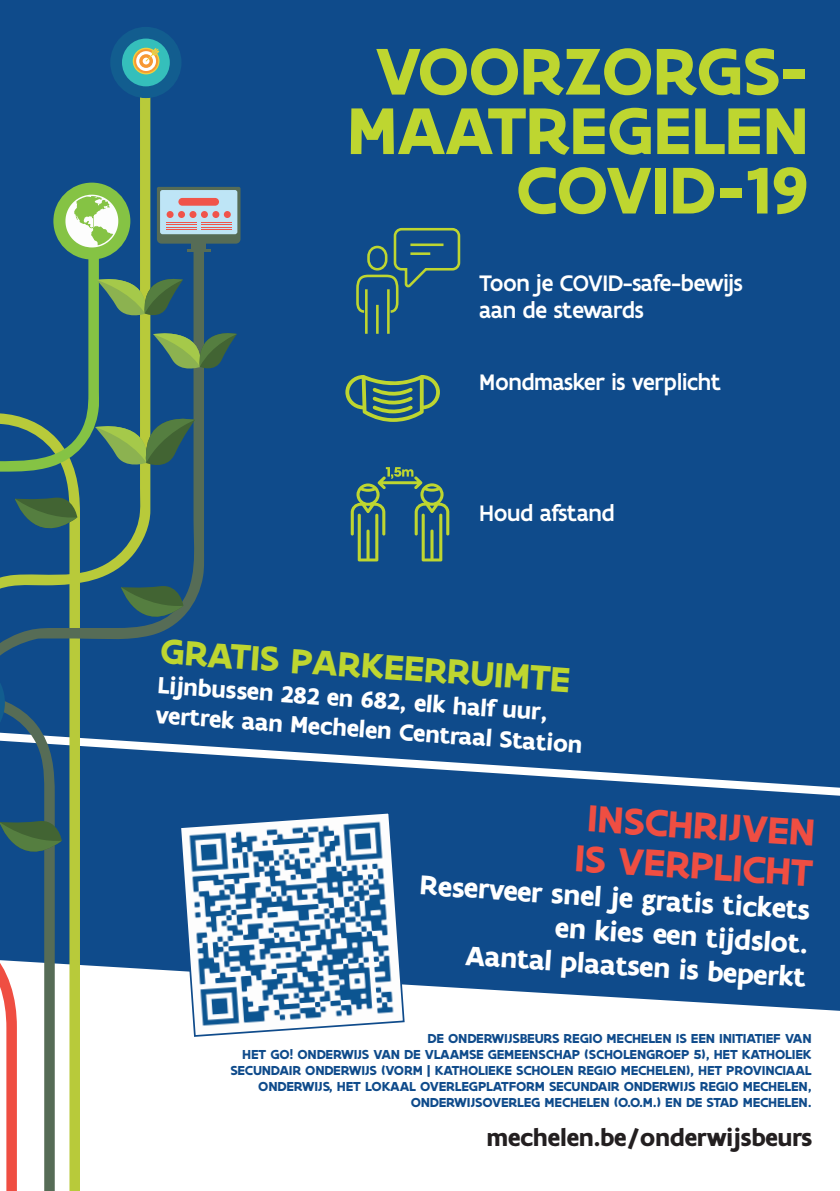
<style>
.page{position:relative;width:840px;height:1191px;background:#fff}
.page>*{position:absolute;margin:0;border:0;box-sizing:border-box;transform-origin:0 0}
.t1{font:700 70.8px/59.4px "Flanders Art Sans";letter-spacing:-.015em;color:#bed630;text-align:right}
.t2{font:700 40.4px/40.4px "Flanders Art Sans";color:#ef4e42}
.t3{font:700 37.6px "Flanders Art Sans";color:#bed630}
.t4{font:700 29.2px/33.6px "Flanders Art Sans";color:#fff;text-align:right}
.t5{font:700 25.6px "Flanders Art Sans";letter-spacing:-.02em;color:#231f20}
.t6{font:700 25px/29.8px "Flanders Art Sans";color:#fff}
.t7{font:500 24.2px/26.6px "Flanders Art Sans";letter-spacing:-.02em;color:#fff}
.t8{font:700 14px/16px "Flanders Art Sans";letter-spacing:-.015em;color:#0f4b8b;text-align:right}
</style>
<div class="page">
<div style="left:0;top:0;width:839px;height:1010px;background:#0f4b8b"></div>
<svg style="left:204px;top:727px;width:635px;height:75px;background:#285e97"></svg>
<div style="left:0;top:78px;width:150px;height:127px;background:#0f4b8b"></div>
<svg style="left:0;top:205px;width:204px;height:986px;fill:#0f4b8b"></svg>
<svg style="left:97px;top:270px;width:140px;height:103px;background:#396a6f"></svg>
<svg style="left:95px;top:408px;width:100px;height:63px;background:#427266"></svg>
<svg style="left:121px;top:584px;width:62px;height:54px;background:#36605e"></svg>
<div style="left:110px;top:27px;width:71px;height:71px;background:#125d8f;border-radius:50%"></div>
<div style="left:122px;top:39px;width:48px;height:47px;background:#35bfbb;border-radius:50%"></div>
<svg style="left:133px;top:48px;width:26px;height:26px"></svg>
<svg style="left:146px;top:49px;width:12px;height:12px"></svg>
<div style="left:53px;top:183px;width:77px;height:76px;background:#85c344;border-radius:50%"></div>
<svg style="left:65px;top:195px;width:53px;height:52px"></svg>
<svg style="left:0;top:495px;width:77px;height:696px"></svg>
<svg style="left:157px;top:187px;width:83px;height:57px"></svg>
<div style="left:160px;top:190px;width:77px;height:44px;background:#bee5f6;border-radius:2px"></div>
<div style="left:191px;top:244px;width:15px;height:6px;background:#566c56"></div>
<hr style="left:187px;top:250px;width:23px;height:2px;background:#566c56">
<div style="left:178px;top:198px;width:41px;height:8px;background:#f0544a;border-radius:4px"></div>
<hr style="left:201px;top:229px;width:30px;height:1px;background:#f0544a">
<hr style="left:201px;top:227px;width:30px;height:1px;background:#f0544a">
<hr style="left:201px;top:224px;width:30px;height:1px;background:#f0544a">
<hr style="left:201px;top:222px;width:30px;height:1px;background:#f0544a">
<hr style="left:166px;top:229px;width:31px;height:1px;background:#f0544a">
<hr style="left:166px;top:227px;width:31px;height:1px;background:#f0544a">
<hr style="left:166px;top:224px;width:31px;height:1px;background:#f0544a">
<hr style="left:166px;top:222px;width:31px;height:1px;background:#f0544a">
<div style="left:224px;top:211px;width:7px;height:7px;background:#f0544a;border-radius:50%"></div>
<div style="left:212px;top:211px;width:7px;height:7px;background:#f0544a;border-radius:50%"></div>
<div style="left:201px;top:211px;width:7px;height:7px;background:#f0544a;border-radius:50%"></div>
<div style="left:189px;top:211px;width:7px;height:7px;background:#f0544a;border-radius:50%"></div>
<div style="left:178px;top:211px;width:7px;height:7px;background:#f0544a;border-radius:50%"></div>
<div style="left:166px;top:211px;width:7px;height:7px;background:#f0544a;border-radius:50%"></div>
<svg style="left:178px;top:811px;width:227px;height:226px"></svg>
<svg style="left:345px;top:375px;width:94px;height:47px;background:#4a7a6b"></svg>
<svg style="left:355px;top:227px;width:106px;height:109px;background:#255c7f"></svg>
<svg style="left:350px;top:467px;width:99px;height:94px;background:#376b75"></svg>
<h1 class="t1" style="left:346px;top:43px;width:464px">VOORZORGS-<br>MAATREGELEN<br>COVID-19</h1>
<h3 class="t7" style="left:479px;top:270px;width:265px">Toon je COVID-safe-bewijs aan de stewards</h3>
<h3 class="t7" style="left:479px;top:368px;width:243px">Mondmasker is verplicht</h3>
<h3 class="t7" style="left:479px;top:500px;width:137px">Houd afstand</h3>
<h3 class="t3" style="left:162px;top:627px;width:412px;rotate:4deg">GRATIS PARKEERRUIMTE</h3>
<h3 class="t6" style="left:159px;top:670px;width:429px;rotate:4deg">Lijnbussen 282 en 682, elk half uur, vertrek aan Mechelen Centraal Station</h3>
<h2 class="t2" style="left:578px;top:797px;width:240px;rotate:4deg">INSCHRIJVEN<br>IS VERPLICHT</h2>
<h3 class="t4" style="left:421px;top:867px;width:393px;rotate:4deg">Reserveer snel je gratis tickets en kies een tijdslot.<br>Aantal plaatsen is beperkt</h3>
<p class="t8" style="left:230px;top:1030px;width:582px">DE ONDERWIJSBEURS REGIO MECHELEN IS EEN INITIATIEF VAN<br>HET GO! ONDERWIJS VAN DE VLAAMSE GEMEENSCHAP (SCHOLENGROEP 5), HET KATHOLIEK SECUNDAIR ONDERWIJS (VORM | KATHOLIEKE SCHOLEN REGIO MECHELEN), HET PROVINCIAAL ONDERWIJS, HET LOKAAL OVERLEGPLATFORM SECUNDAIR ONDERWIJS REGIO MECHELEN, ONDERWIJSOVERLEG MECHELEN (O.O.M.) EN DE STAD MECHELEN.</p>
<h3 class="t5" style="left:486px;top:1121px;width:327px">mechelen.be/onderwijsbeurs</h3>
</div>
